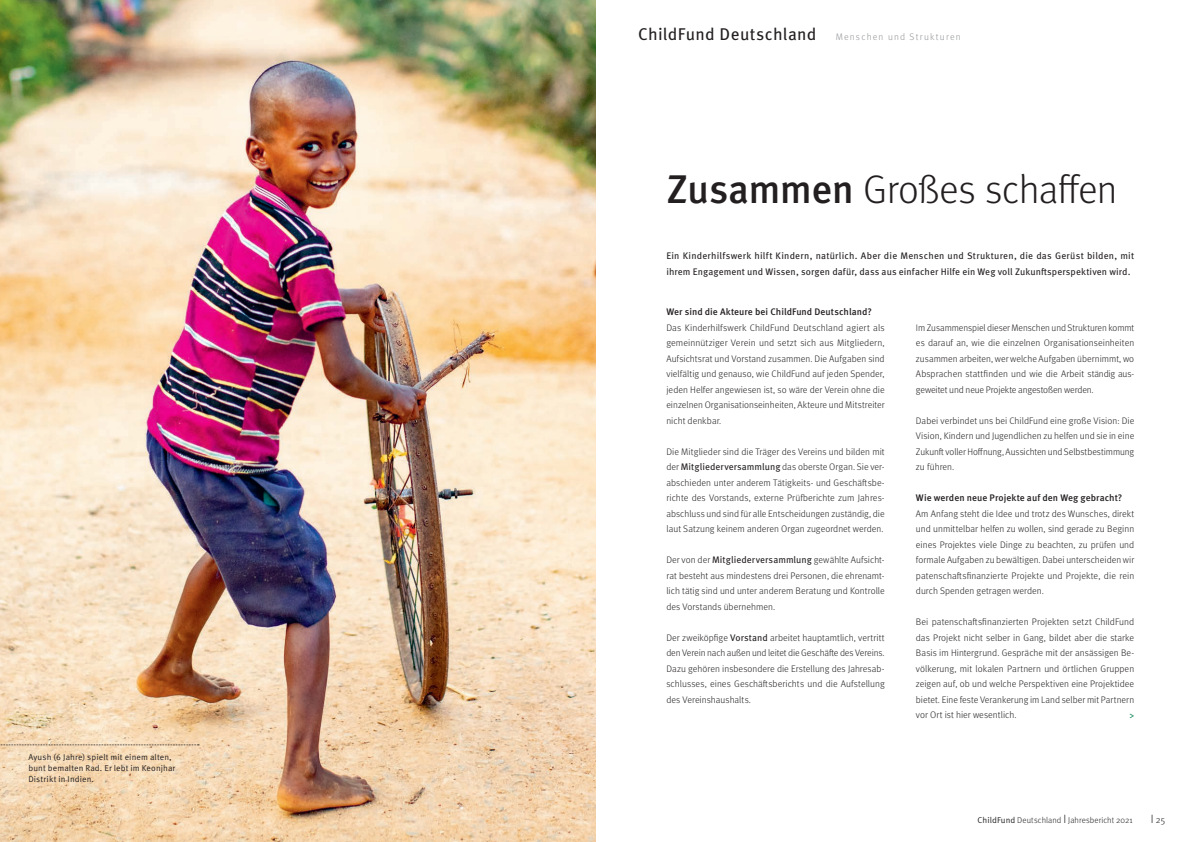
<style>
.page{position:relative;width:1191px;height:842px;background:#fff}
.page>*{position:absolute;margin:0;border:0;box-sizing:border-box;transform-origin:0 0}
.t1{font:300 40px "Meta Pro";letter-spacing:-.015em;color:#231f20}
.t2{font:300 9.5px/15.5px "Meta Pro";color:#231f20;text-align:justify}
.t3{font:9.5px/15.5px "Meta Pro";letter-spacing:.02em;color:#231f20}
.t4{font:500 9.5px "Meta Pro";letter-spacing:.005em;color:#231f20}
.t5{font:300 9.5px "Meta Pro";letter-spacing:.125em;color:#939598}
.t6{font:9.5px "PT Sans";color:#058250}
.t7{font:8.5px/11px "Meta Pro Norm";letter-spacing:.015em;color:#231f20}
.t8{font:300 8.5px "Meta Pro";letter-spacing:.01em;color:#231f20}
.s1{font-weight:400;font-size:17px;color:#231f20}
.s2{font-weight:500}
.s3{font-weight:400}
.s4{font-family:"Meta Pro Norm";font-weight:400}
.s5{font-size:12px}
</style>
<div class="page">
<img style="left:0;top:0;width:595px;height:842px">
<svg style="left:0;top:744px;width:199px;height:1px"></svg>
<p class="t7" style="left:28px;top:751px;width:149px">Ayush (6 Jahre) spielt mit einem alten, bunt bemalten Rad. Er lebt im Keonjhar<br>Distrikt in Indien.</p>
<p class="t5" style="left:638px;top:30px;width:324px"><span class="s1">ChildFund Deutschland</span> Menschen und Strukturen</p>
<h1 class="t1" style="left:666px;top:160px;width:452px"><span class="s2">Zusammen</span> Großes schaffen</h1>
<p class="t3" style="left:666px;top:248px;width:469px">Ein Kinderhilfswerk hilft Kindern, natürlich. Aber die Menschen und Strukturen, die das Gerüst bilden, mit ihrem Engagement und Wissen, sorgen dafür, dass aus einfacher Hilfe ein Weg voll Zukunftsperspektiven wird.</p>
<p class="t4" style="left:666px;top:305px;width:207px">Wer sind die Akteure bei ChildFund Deutschland?</p>
<p class="t2" style="left:666px;top:319px;width:220px">Das Kinderhilfswerk ChildFund Deutschland agiert als gemeinnütziger Verein und setzt sich aus Mitgliedern, Aufsichtsrat und Vorstand zusammen. Die Aufgaben sind vielfältig und genauso, wie ChildFund auf jeden Spender, jeden Helfer angewiesen ist, so wäre der Verein ohne die einzelnen Organisationseinheiten, Akteure und Mitstreiter nicht denkbar.</p>
<p class="t2" style="left:666px;top:443px;width:220px">Die Mitglieder sind die Träger des Vereins und bilden mit der <span class="s3">Mitgliederversammlung</span> das oberste Organ. Sie ver&shy;abschieden unter anderem Tätigkeits- und Geschäftsbe&shy;richte des Vorstands, externe Prüfberichte zum Jahres&shy;abschluss und sind für alle Entscheidungen zuständig, die laut Satzung keinem anderen Organ zugeordnet werden.</p>
<p class="t2" style="left:666px;top:552px;width:220px">Der von der <span class="s3">Mitgliederversammlung</span> gewählte Aufsicht&shy;rat besteht aus mindestens drei Personen, die ehrenamt&shy;lich tätig sind und unter anderem Beratung und Kontrolle des Vorstands übernehmen.</p>
<p class="t2" style="left:666px;top:629px;width:220px">Der zweiköpfige <span class="s3">Vorstand</span> arbeitet hauptamtlich, vertritt den Verein nach außen und leitet die Geschäfte des Vereins.<br>Dazu gehören insbesondere die Erstellung des Jahresab&shy;schlusses, eines Geschäftsberichts und die Aufstellung des Vereinshaushalts.</p>
<p class="t2" style="left:916px;top:319px;width:220px">Im Zusammenspiel dieser Menschen und Strukturen kommt es darauf an, wie die einzelnen Organisationseinheiten zusammen arbeiten, wer welche Aufgaben übernimmt, wo Absprachen stattfinden und wie die Arbeit ständig aus&shy;geweitet und neue Projekte angestoßen werden.</p>
<p class="t2" style="left:916px;top:412px;width:220px">Dabei verbindet uns bei ChildFund eine große Vision: Die Vision, Kindern und Jugendlichen zu helfen und sie in eine Zukunft voller Hoffnung, Aussichten und Selbstbestimmung zu führen.</p>
<p class="t4" style="left:916px;top:491px;width:208px">Wie werden neue Projekte auf den Weg gebracht?</p>
<p class="t2" style="left:916px;top:505px;width:220px">Am Anfang steht die Idee und trotz des Wunsches, direkt und unmittelbar helfen zu wollen, sind gerade zu Beginn eines Projektes viele Dinge zu beachten, zu prüfen und formale Aufgaben zu bewältigen. Dabei unterscheiden wir patenschaftsfinanzierte Projekte und Projekte, die rein durch Spenden getragen werden.</p>
<p class="t2" style="left:916px;top:614px;width:220px">Bei patenschaftsfinanzierten Projekten setzt ChildFund das Projekt nicht selber in Gang, bildet aber die starke Basis im Hintergrund. Gespräche mit der ansässigen Be&shy;völkerung, mit lokalen Partnern und örtlichen Gruppen zeigen auf, ob und welche Perspektiven eine Projektidee bietet. Eine feste Verankerung im Land selber mit Partnern vor Ort ist hier wesentlich.</p>
<p class="t6" style="left:1129px;top:710px;width:6px">&gt;</p>
<p class="t8" style="left:977px;top:814px;width:157px"><span class="s4">ChildFund</span> Deutschland <span class="s5">I</span> Jahresbericht 2021</p>
<p class="t2" style="left:1150px;top:811px;width:16px"><span class="s5">I</span> 25</p>
</div>
